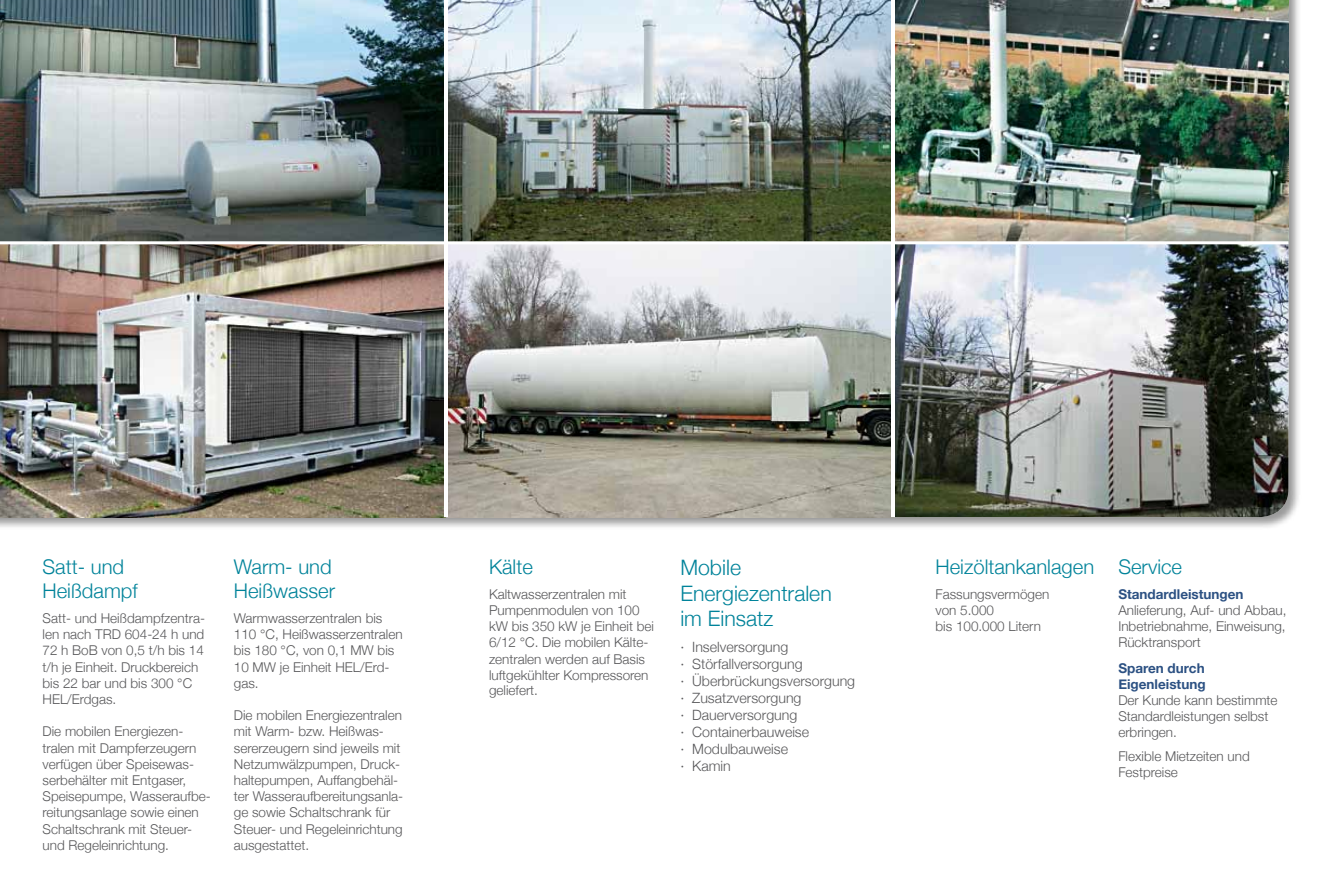
<style>
.page{position:relative;width:1331px;height:893px;background:#fff}
.page>*{position:absolute;margin:0;border:0;box-sizing:border-box;transform-origin:0 0}
.t1{font:300 21.3px/25.5px "Helvetica Neue";color:#00839a}
.t2{font:300 20.25px/24.3px "Helvetica Neue";color:#00839a}
.t3{font:300 14.25px/17.1px "Helvetica Neue";color:#58585a}
.t4{font:300 13.5px/16.2px "Helvetica Neue";color:#58585a}
.t5{font:700 13.5px/16.2px "Helvetica Neue";color:#2c5183}
</style>
<div class="page">
<div style="left:0;top:0;width:1301px;height:530px;background:#000;opacity:.4"></div>
<img style="left:0;top:0;width:1288px;height:517px">
<hr style="left:445px;top:0;width:3px;height:517px;background:#fff">
<hr style="left:891px;top:0;width:3px;height:517px;background:#fff">
<svg style="left:0;top:241px;width:1288px;height:3px"></svg>
<h2 class="t2" style="left:43px;top:554px;width:97px">Satt- und<br>Heißdampf</h2>
<p class="t4" style="left:43px;top:610px;width:164px">Satt- und Heißdampfzentra&shy;len nach TRD 604-24 h und<br>72 h BoB von 0,5 t/h bis 14 t/h je Einheit. Druckbereich bis 22 bar und bis 300 °C<br>HEL/Erdgas.</p>
<p class="t4" style="left:43px;top:723px;width:170px">Die mobilen Energiezen&shy;tralen mit Dampferzeugern verfügen über Speisewas&shy;serbehälter mit Entgaser,<br>Speisepumpe, Wasseraufbe&shy;reitungsanlage sowie einen<br>Schaltschrank mit Steuer&shy;und Regeleinrichtung.</p>
<h2 class="t2" style="left:234px;top:554px;width:103px">Warm- und<br>Heißwasser</h2>
<p class="t4" style="left:234px;top:610px;width:170px">Warmwasserzentralen bis<br>110 °C, Heißwasserzentralen bis 180 °C, von 0,1 MW bis<br>10 MW je Einheit HEL/Erd&shy;gas.</p>
<p class="t4" style="left:234px;top:707px;width:171px">Die mobilen Energiezentralen mit Warm- bzw. Heißwas&shy;sererzeugern sind jeweils mit<br>Netzumwälzpumpen, Druck&shy;haltepumpen, Auffangbehäl&shy;ter Wasseraufbereitungsanla&shy;ge sowie Schaltschrank für<br>Steuer- und Regeleinrichtung ausgestattet.</p>
<h2 class="t2" style="left:489px;top:554px;width:45px">Kälte</h2>
<p class="t4" style="left:489px;top:586px;width:167px">Kaltwasserzentralen mit<br>Pumpenmodulen von 100 kW bis 350 kW je Einheit bei<br>6/12 °C. Die mobilen Kälte&shy;zentralen werden auf Basis luftgekühlter Kompressoren geliefert.</p>
<h1 class="t1" style="left:680px;top:554px;width:153px">Mobile<br>Energiezentralen im Einsatz</h1>
<p class="t3" style="left:680px;top:638px;width:176px">· Inselversorgung<br>· Störfallversorgung<br>· Überbrückungsversorgung · Zusatzversorgung<br>· Dauerversorgung<br>· Containerbauweise<br>· Modulbauweise<br>· Kamin</p>
<h2 class="t2" style="left:935px;top:554px;width:160px">Heizöltankanlagen</h2>
<p class="t4" style="left:935px;top:585px;width:115px">Fassungsvermögen von 5.000<br>bis 100.000 Litern</p>
<h2 class="t2" style="left:1118px;top:554px;width:65px">Service</h2>
<p class="t5" style="left:1118px;top:585px;width:127px">Standardleistungen</p>
<p class="t4" style="left:1118px;top:602px;width:170px;text-align:justify">Anlieferung, Auf- und Abbau, Inbetriebnahme, Einweisung, Rücktransport</p>
<p class="t5" style="left:1118px;top:659px;width:89px">Sparen durch<br>Eigenleistung</p>
<p class="t4" style="left:1118px;top:692px;width:161px">Der Kunde kann bestimmte<br>Standardleistungen selbst erbringen.</p>
<p class="t4" style="left:1118px;top:748px;width:133px">Flexible Mietzeiten und<br>Festpreise</p>
</div>
